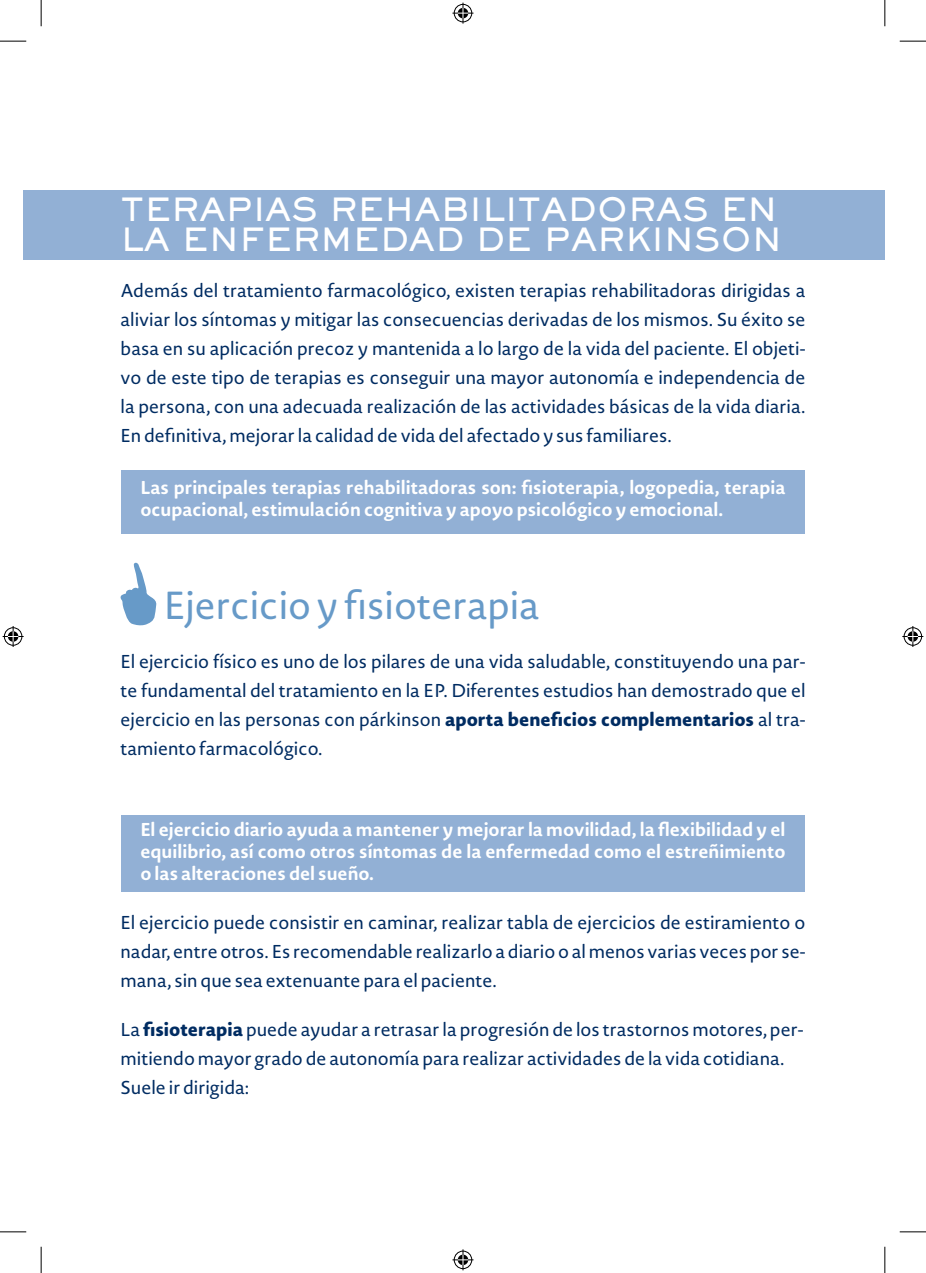
<style>
.page{position:relative;width:926px;height:1273px;background:#fff}
.page>*{position:absolute;margin:0;border:0;box-sizing:border-box;transform-origin:0 0}
.t1{font:38.5px "Novel Sans Rd Pro";color:#679ac8}
.t2{font:800 31.5px/29.8px "Sackers Gothic Std";color:#fff}
.t3{font:18.38px/29.1px "Novel Sans Rd Pro";color:#002c62;text-align:justify}
.t4{font:700 18.38px/22.1px "Novel Sans Rd Pro";color:#fff}
.s1{font-weight:800}
</style>
<div class="page">
<div style="left:121px;top:816px;width:683px;height:76px;background:#92b0d5"></div>
<div style="left:121px;top:470px;width:683px;height:63px;background:#92b0d5"></div>
<div style="left:24px;top:190px;width:860px;height:69px;background:#92b0d5"></div>
<svg style="left:120px;top:562px;width:37px;height:64px"></svg>
<svg style="left:0;top:41px;width:26px;height:1px"></svg>
<svg style="left:899px;top:41px;width:27px;height:1px"></svg>
<svg style="left:0;top:1231px;width:26px;height:1px"></svg>
<svg style="left:899px;top:1231px;width:27px;height:1px"></svg>
<svg style="left:41px;top:0;width:1px;height:26px"></svg>
<svg style="left:41px;top:1247px;width:1px;height:26px"></svg>
<svg style="left:884px;top:0;width:1px;height:26px"></svg>
<svg style="left:884px;top:1247px;width:1px;height:26px"></svg>
<svg style="left:452px;top:3px;width:21px;height:21px"></svg>
<svg style="left:452px;top:1249px;width:21px;height:21px"></svg>
<svg style="left:3px;top:626px;width:21px;height:21px"></svg>
<svg style="left:902px;top:626px;width:21px;height:21px"></svg>
<h2 class="t2" style="left:121px;top:194px;width:663px">TERAPIAS REHABILITADORAS EN<br>LA ENFERMEDAD DE PARKINSON</h2>
<p class="t3" style="left:121px;top:276px;width:686px">Además del tratamiento farmacológico, existen terapias rehabilitadoras dirigidas a aliviar los síntomas y mitigar las consecuencias derivadas de los mismos. Su éxito se basa en su aplicación precoz y mantenida a lo largo de la vida del paciente. El objeti&shy;vo de este tipo de terapias es conseguir una mayor autonomía e independencia de la persona, con una adecuada realización de las actividades básicas de la vida diaria.<br>En definitiva, mejorar la calidad de vida del afectado y sus familiares.</p>
<p class="t4" style="left:140px;top:476px;width:646px">Las principales terapias rehabilitadoras son: fisioterapia, logopedia, terapia ocupacional, estimulación cognitiva y apoyo psicológico y emocional.</p>
<h1 class="t1" style="left:164px;top:577px;width:377px">Ejercicio y fisioterapia</h1>
<p class="t3" style="left:121px;top:646px;width:686px">El ejercicio físico es uno de los pilares de una vida saludable, constituyendo una par&shy;te fundamental del tratamiento en la EP. Diferentes estudios han demostrado que el ejercicio en las personas con párkinson <span class="s1">aporta beneficios complementarios</span> al tra&shy;tamiento farmacológico.</p>
<p class="t4" style="left:140px;top:818px;width:646px;text-align:justify">El ejercicio diario ayuda a mantener y mejorar la movilidad, la flexibilidad y el equilibrio, así como otros síntomas de la enfermedad como el estreñimiento o las alteraciones del sueño.</p>
<p class="t3" style="left:121px;top:908px;width:686px">El ejercicio puede consistir en caminar, realizar tabla de ejercicios de estiramiento o nadar, entre otros. Es recomendable realizarlo a diario o al menos varias veces por se&shy;mana, sin que sea extenuante para el paciente.</p>
<p class="t3" style="left:121px;top:1015px;width:684px;text-align:left">La <span class="s1">fisioterapia</span> puede ayudar a retrasar la progresión de los trastornos motores, per&shy;mitiendo mayor grado de autonomía para realizar actividades de la vida cotidiana.<br>Suele ir dirigida:</p>
</div>
